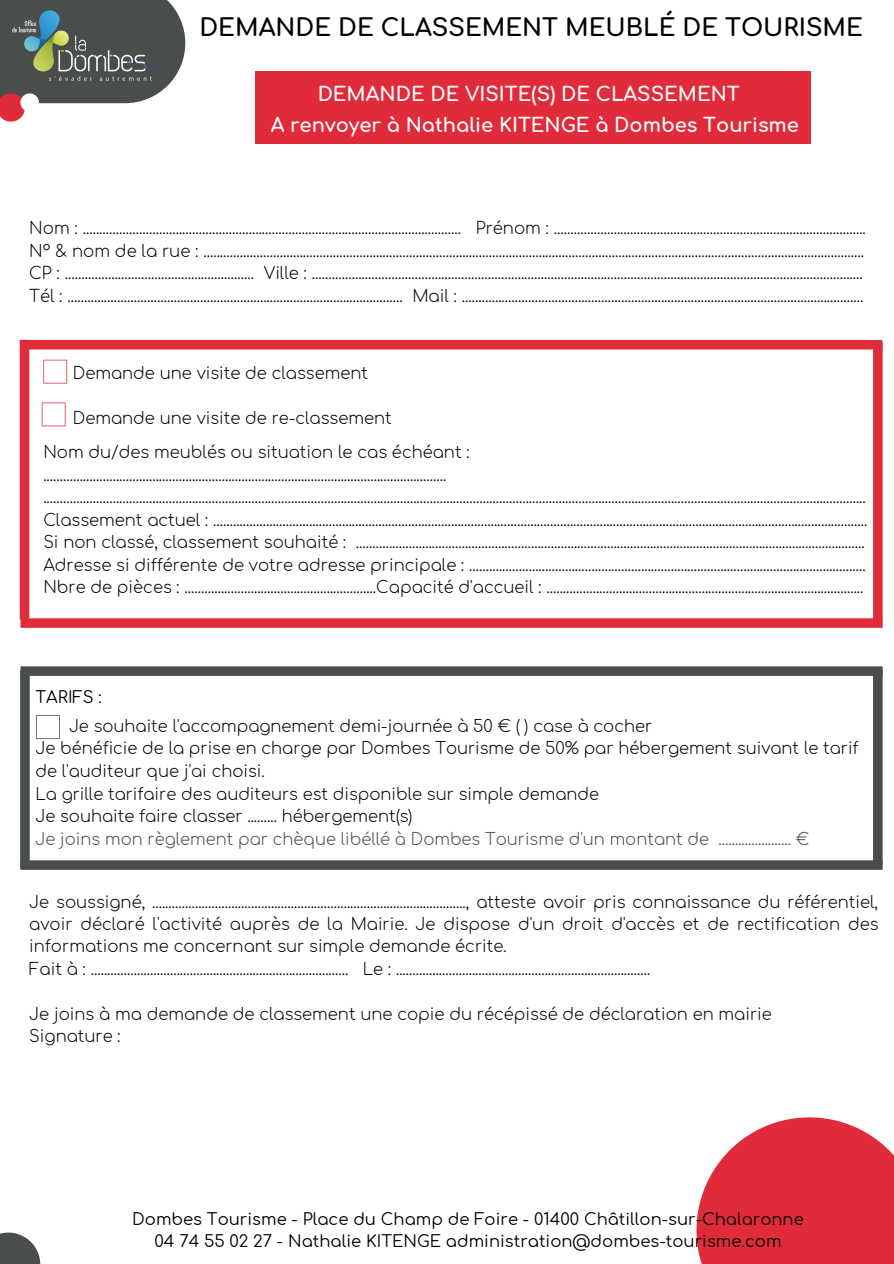
<style>
.page{position:relative;width:894px;height:1264px;background:#fff}
.page>*{position:absolute;margin:0;border:0;box-sizing:border-box;transform-origin:0 0}
.t1{font:700 24px "Comfortaa";color:#000}
.t2{font:700 19.5px "Comfortaa";color:#fff}
.t3{font:300 16.5px/22.4px "Comfortaa";color:#000;text-align:justify}
.t4{font:16.5px "Comfortaa";color:#000}
.t5{font:300 16.35px/22.5px "Comfortaa";color:#000}
.t6{font:300 16.35px "Comfortaa";color:#4a4d4d}
</style>
<div class="page">
<div style="left:255px;top:71px;width:555px;height:72px;background:#e22b3a"></div>
<svg style="left:696px;top:1117px;width:197px;height:146px;background:#e54754"></svg>
<svg style="left:0;top:1232px;width:40px;height:31px"></svg>
<svg style="left:0;top:0;width:185px;height:122px"></svg>
<svg style="left:20px;top:340px;width:862px;height:288px"></svg>
<svg style="left:20px;top:666px;width:862px;height:203px"></svg>
<p class="t1" style="left:199px;top:15px;width:664px">DEMANDE DE CLASSEMENT MEUBLÉ DE TOURISME</p>
<p class="t2" style="left:317px;top:84px;width:423px">DEMANDE DE VISITE(S) DE CLASSEMENT</p>
<p class="t2" style="left:270px;top:114px;width:529px">A renvoyer à Nathalie KITENGE à Dombes Tourisme</p>
<p class="t3" style="left:29px;top:218px;width:837px">Nom : .................................................................................................................. Prénom : ..............................................................................................</p>
<p class="t3" style="left:29px;top:240px;width:836px">N° &amp; nom de la rue : .......................................................................................................................................................................................................</p>
<p class="t3" style="left:29px;top:263px;width:834px">CP : ......................................................... Ville : ......................................................................................................................................................................</p>
<p class="t3" style="left:29px;top:285px;width:835px">Tél : ..................................................................................................... Mail : .........................................................................................................................</p>
<p class="t3" style="left:73px;top:362px;width:297px">Demande une visite de classement</p>
<p class="t3" style="left:73px;top:407px;width:320px">Demande une visite de re-classement</p>
<p class="t3" style="left:43px;top:442px;width:427px">Nom du/des meublés ou situation le cas échéant : ..........................................................................................................................</p>
<p class="t3" style="left:43px;top:486px;width:823px">.........................................................................................................................................................................................................................................................</p>
<p class="t3" style="left:43px;top:509px;width:825px">Classement actuel : ......................................................................................................................................................................................................</p>
<p class="t3" style="left:43px;top:531px;width:822px">Si non classé, classement souhaité : ..........................................................................................................................................................</p>
<p class="t3" style="left:43px;top:554px;width:823px">Adresse si différente de votre adresse principale : ........................................................................................................................</p>
<p class="t3" style="left:43px;top:576px;width:821px">Nbre de pièces : ..........................................................Capacité d'accueil : ................................................................................................</p>
<p class="t4" style="left:36px;top:688px;width:68px">TARIFS :</p>
<p class="t5" style="left:69px;top:715px;width:584px">Je souhaite l'accompagnement demi-journée à 50 € ( ) case à cocher</p>
<p class="t5" style="left:36px;top:738px;width:824px">Je bénéficie de la prise en charge par Dombes Tourisme de 50% par hébergement suivant le tarif de l'auditeur que j'ai choisi.</p>
<p class="t5" style="left:36px;top:783px;width:565px">La grille tarifaire des auditeurs est disponible sur simple demande</p>
<p class="t5" style="left:36px;top:805px;width:378px">Je souhaite faire classer ......... hébergement(s)</p>
<p class="t6" style="left:36px;top:830px;width:775px">Je joins mon règlement par chèque libéllé à Dombes Tourisme d'un montant de ...................... €</p>
<p class="t3" style="left:29px;top:891px;width:850px">Je soussigné, ..............................................................................................., atteste avoir pris connaissance du référentiel, avoir déclaré l'activité auprès de la Mairie. Je dispose d'un droit d'accès et de rectification des informations me concernant sur simple demande écrite.</p>
<p class="t3" style="left:29px;top:958px;width:622px">Fait à : .............................................................................. Le : .............................................................................</p>
<p class="t3" style="left:29px;top:1003px;width:743px">Je joins à ma demande de classement une copie du récépissé de déclaration en mairie</p>
<p class="t3" style="left:29px;top:1025px;width:93px">Signature :</p>
<p class="t4" style="left:132px;top:1209px;width:673px">Dombes Tourisme - Place du Champ de Foire - 01400 Châtillon-sur-Chalaronne</p>
<p class="t4" style="left:154px;top:1232px;width:628px">04 74 55 02 27 - Nathalie KITENGE administration@dombes-tourisme.com</p>
</div>
